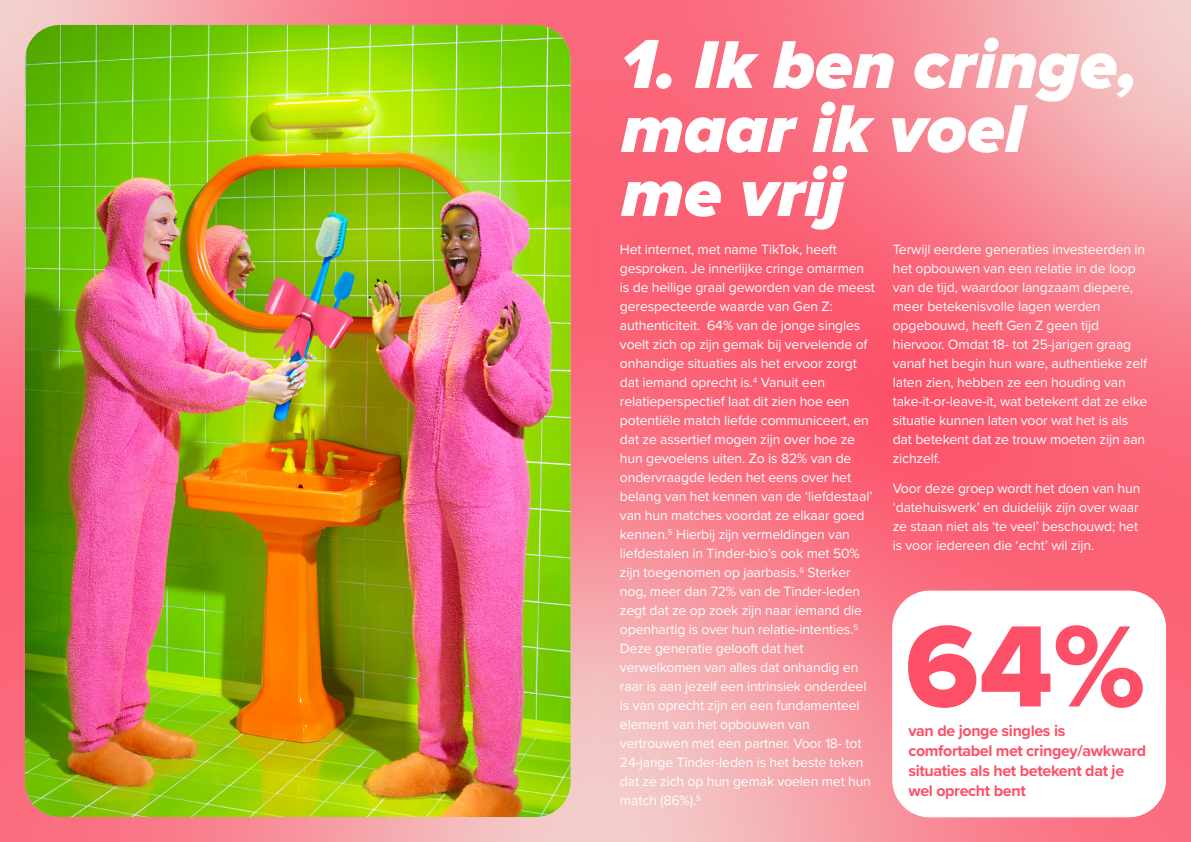
<style>
.page{position:relative;width:1191px;height:842px;background:#fff}
.page>*{position:absolute;margin:0;border:0;box-sizing:border-box;transform-origin:0 0}
.t1{font:120px "Proxima Nova Extrabld";color:#fd5068}
.t2{font:italic 900 70px/64px "Proxima Nova";color:#fff}
.t3{font:700 16px/20px "Proxima Nova";letter-spacing:-.02em;color:#fd5068}
.t4{font:14px/19px "Proxima Nova";letter-spacing:-.01em;color:#fff}
.s1{font-size:72px}
</style>
<div class="page">
<img style="left:0;top:0;width:1191px;height:842px">
<img style="left:25px;top:25px;width:545px;height:792px">
<div style="left:892px;top:591px;width:273px;height:226px;background:#fff;border-radius:37px"></div>
<div style="left:892px;top:591px;width:274px;height:226px;border:1px solid #fff;border-radius:37px"></div>
<h2 class="t2" style="left:621px;top:36px;width:517px"><span class="s1">1.</span> Ik ben cringe, maar ik voel me vrij</h2>
<p class="t4" style="left:620px;top:240px;width:256px">Het internet, met name TikTok, heeft gesproken. Je innerlijke cringe omarmen is de heilige graal geworden van de meest gerespecteerde waarde van Gen Z: authenticiteit. 64% van de jonge singles voelt zich op zijn gemak bij vervelende of onhandige situaties als het ervoor zorgt dat iemand oprecht is.<sup>4</sup> Vanuit een relatieperspectief laat dit zien hoe een potentiële match liefde communiceert, en dat ze assertief mogen zijn over hoe ze hun gevoelens uiten. Zo is 82% van de ondervraagde leden het eens over het belang van het kennen van de ‘liefdestaal’ van hun matches voordat ze elkaar goed kennen.<sup>5</sup> Hierbij zijn vermeldingen van liefdestalen in Tinder-bio’s ook met 50% zijn toegenomen op jaarbasis.<sup>6</sup> Sterker nog, meer dan 72% van de Tinder-leden zegt dat ze op zoek zijn naar iemand die openhartig is over hun relatie-intenties.<sup>5<br></sup>Deze generatie gelooft dat het verwelkomen van alles dat onhandig en raar is aan jezelf een intrinsiek onderdeel is van oprecht zijn en een fundamenteel element van het opbouwen van vertrouwen met een partner. Voor 18- tot 24-jarige Tinder-leden is het beste teken dat ze zich op hun gemak voelen met hun match (86%).<sup>5</sup></p>
<p class="t4" style="left:892px;top:240px;width:256px">Terwijl eerdere generaties investeerden in het opbouwen van een relatie in de loop van de tijd, waardoor langzaam diepere, meer betekenisvolle lagen werden opgebouwd, heeft Gen Z geen tijd hiervoor. Omdat 18- tot 25-jarigen graag vanaf het begin hun ware, authentieke zelf laten zien, hebben ze een houding van take-it-or-leave-it, wat betekent dat ze elke situatie kunnen laten voor wat het is als dat betekent dat ze trouw moeten zijn aan zichzelf.</p>
<p class="t4" style="left:892px;top:478px;width:249px">Voor deze groep wordt het doen van hun ‘datehuiswerk’ en duidelijk zijn over waar ze staan niet als ‘te veel’ beschouwd; het is voor iedereen die ‘echt’ wil zijn.</p>
<h1 class="t1" style="left:905px;top:612px;width:242px">64%</h1>
<p class="t3" style="left:908px;top:720px;width:239px">van de jonge singles is comfortabel met cringey/awkward situaties als het betekent dat je wel oprecht bent</p>
</div>
